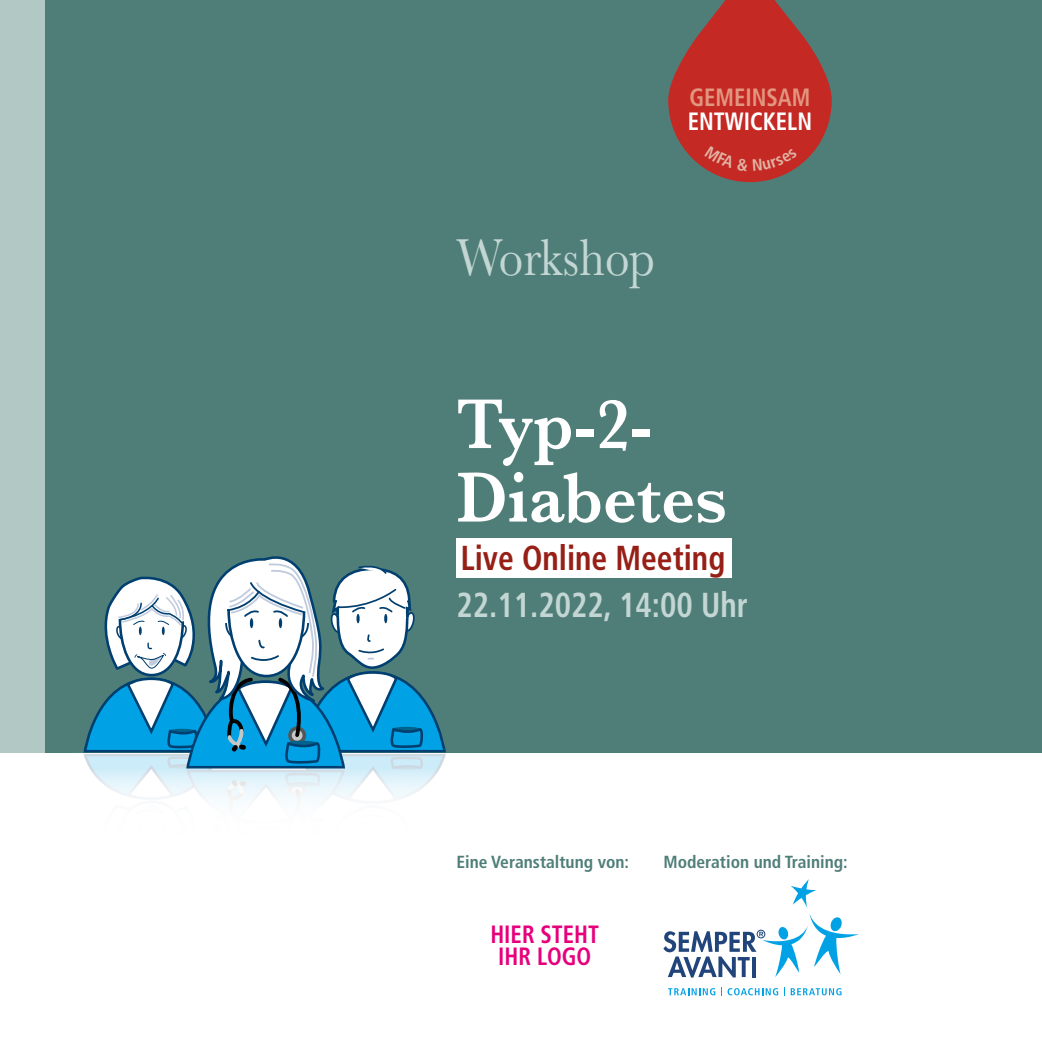
<style>
.page{position:relative;width:1042px;height:1042px;background:#fff}
.page>*{position:absolute;margin:0;border:0;box-sizing:border-box;transform-origin:0 0}
.t1{font:600 73.15px/73.5px "Baskerville";color:#fff;scale:.91 1}
.t2{font:53.9px "Baskerville";color:#c3d6d3;scale:.91 1}
.t3{font:700 condensed 34.65px "Frutiger LT Std";color:#c3d6d3;scale:.91 1}
.t4{font:700 condensed 34.65px "Frutiger LT Std";color:#961f16;scale:.91 1}
.t5{font:700 condensed 25.03px/22.8px "Frutiger LT Std";color:#e6007c;text-align:center;scale:.91 1}
.t6{font:700 condensed 25.03px "Frutiger LT Std";color:#fff;scale:.91 1}
.t7{font:700 condensed 25.03px "Frutiger LT Std";color:#e29680;scale:.91 1}
.t8{font:700 condensed 17.5px "Frutiger LT Std";color:#4f7e79}
</style>
<div class="page">
<div style="left:0;top:0;width:1042px;height:752px;background:#4f7e79"></div>
<div style="left:0;top:0;width:45px;height:752px;background:#b1c8c5"></div>
<svg style="left:82px;top:556px;width:365px;height:212px"></svg>
<svg style="left:663px;top:879px;width:196px;height:98px"></svg>
<svg style="left:668px;top:988px;width:47px;height:7px"></svg>
<svg style="left:721px;top:987px;width:57px;height:8px"></svg>
<svg style="left:784px;top:987px;width:57px;height:8px"></svg>
<div style="left:456px;top:538px;width:276px;height:40px;background:#fff"></div>
<svg style="left:668px;top:0;width:164px;height:182px"></svg>
<h3 class="t7" style="left:689px;top:83px;width:134px">GEMEINSAM</h3>
<h3 class="t6" style="left:688px;top:106px;width:138px">ENTWICKELN</h3>
<h2 class="t2" style="left:456px;top:223px;width:220px">Workshop</h2>
<h1 class="t1" style="left:456px;top:387px;width:299px">Typ-2-<br>Diabetes</h1>
<h3 class="t4" style="left:461px;top:537px;width:292px">Live Online Meeting</h3>
<h3 class="t3" style="left:456px;top:584px;width:322px">22.11.2022, 14:00 Uhr</h3>
<p class="t8" style="left:456px;top:851px;width:174px">Eine Veranstaltung von:</p>
<p class="t8" style="left:663px;top:851px;width:186px">Moderation und Training:</p>
<h3 class="t5" style="left:490px;top:922px;width:121px">HIER STEHT<br>IHR LOGO</h3>
</div>
